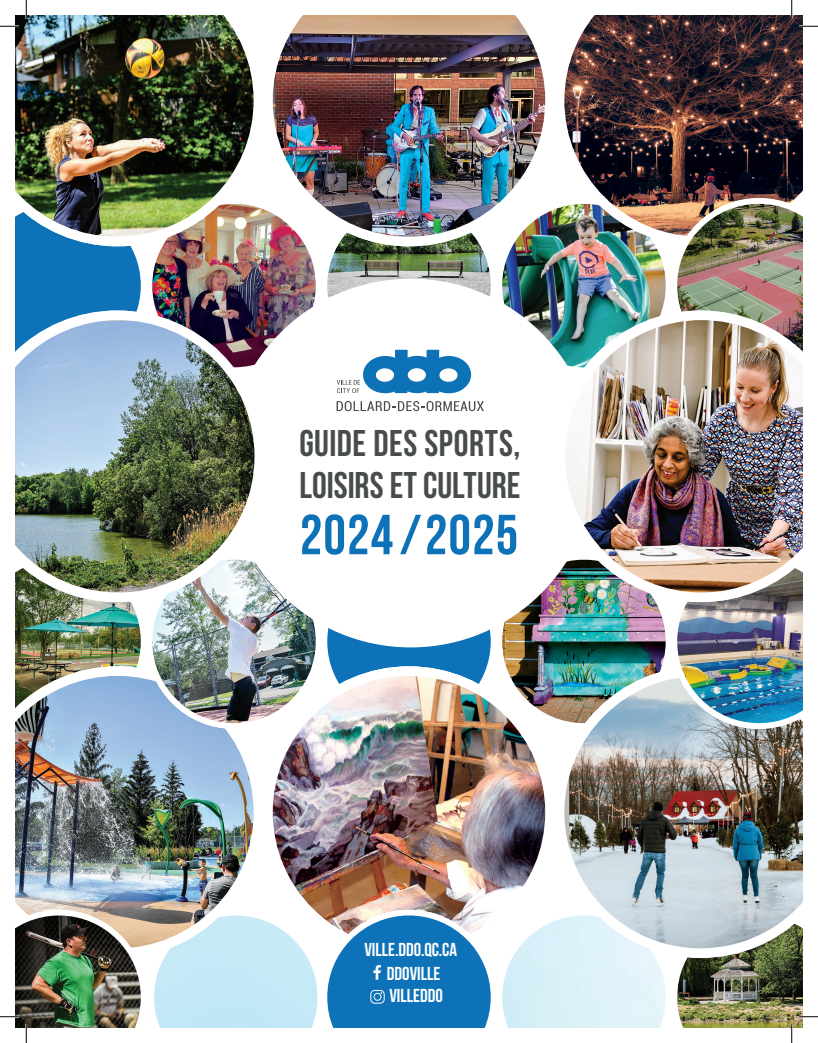
<style>
.page{position:relative;width:818px;height:1043px;background:#fff}
.page>*{position:absolute;margin:0;border:0;box-sizing:border-box;transform-origin:0 0}
.t1{font:700 56.38px "Bebas Neue";letter-spacing:.025em;color:#0d72b7}
.t2{font:37.12px/41.2px "Bebas Neue";letter-spacing:.01em;color:#484c4d}
.t3{font:18.75px "Bebas Neue";color:#fff}
</style>
<div class="page">
<img style="left:499px;top:201px;width:169px;height:169px;border-radius:85px">
<img style="left:149px;top:201px;width:169px;height:169px;border-radius:85px">
<div style="left:324px;top:557px;width:169px;height:169px;background:#0d72b7;border-radius:50%"></div>
<div style="left:15px;top:246px;width:126px;height:64px;background:#0d72b7"></div>
<img style="left:313px;top:246px;width:191px;height:60px">
<img style="left:15px;top:602px;width:126px;height:64px">
<img style="left:503px;top:579px;width:161px;height:139px">
<img style="left:15px;top:15px;width:248px;height:231px">
<img style="left:263px;top:15px;width:291px;height:231px">
<img style="left:554px;top:15px;width:248px;height:231px">
<img style="left:15px;top:666px;width:239px;height:243px">
<img style="left:268px;top:671px;width:282px;height:282px;border-radius:141px">
<div style="left:263px;top:666px;width:291px;height:291px;border:10px solid #fff;border-radius:50%"></div>
<img style="left:554px;top:666px;width:248px;height:243px">
<img style="left:671px;top:198px;width:131px;height:112px">
<img style="left:149px;top:575px;width:167px;height:151px">
<div style="left:146px;top:554px;width:175px;height:175px;border:6px solid #fff;border-radius:50%"></div>
<img style="left:671px;top:602px;width:131px;height:127px">
<div style="left:226px;top:279px;width:369px;height:368px;background:#fff;border-radius:50%"></div>
<img style="left:15px;top:310px;width:249px;height:292px">
<div style="left:264px;top:310px;width:291px;height:292px;border:10px solid #fff;border-radius:50%"></div>
<img style="left:555px;top:310px;width:247px;height:292px">
<svg style="left:337px;top:350px;width:134px;height:43px"></svg>
<svg style="left:336px;top:401px;width:148px;height:10px"></svg>
<svg style="left:0;top:25px;width:19px;height:2px"></svg>
<svg style="left:799px;top:25px;width:19px;height:2px"></svg>
<svg style="left:25px;top:0;width:2px;height:19px"></svg>
<svg style="left:790px;top:0;width:2px;height:19px"></svg>
<img style="left:0;top:909px;width:818px;height:133px">
<p class="t2" style="left:299px;top:422px;width:222px">GUIDE DES SPORTS,<br>LOISIRS ET CULTURE</p>
<h1 class="t1" style="left:300px;top:504px;width:220px">2024 /2025</h1>
<p class="t3" style="left:364px;top:939px;width:94px">VILLE.DDO.QC.CA</p>
<p class="t3" style="left:389px;top:985px;width:55px">VILLEDDO</p>
<p class="t3" style="left:387px;top:962px;width:55px">DDOVILLE</p>
</div>
